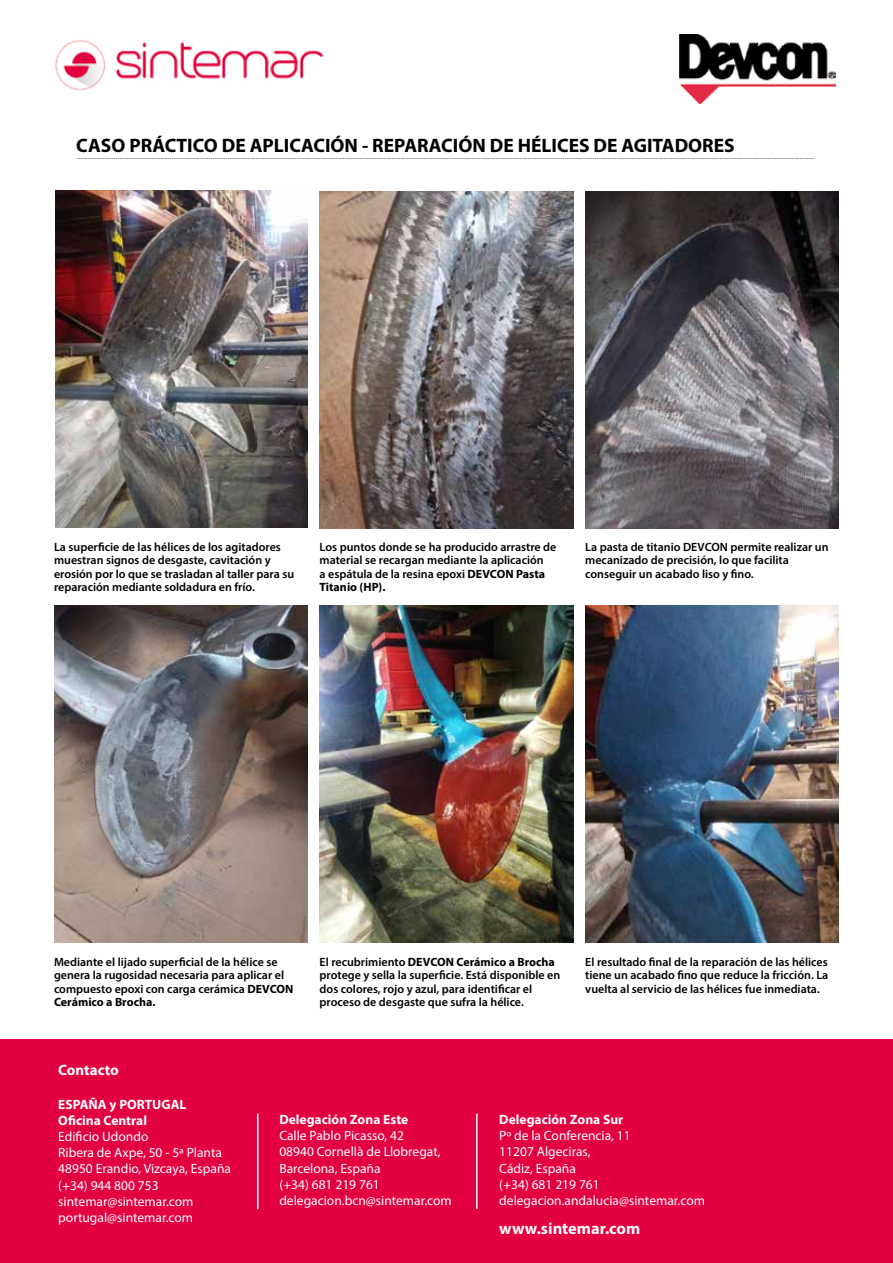
<style>
.page{position:relative;width:893px;height:1263px;background:#fff}
.page>*{position:absolute;margin:0;border:0;box-sizing:border-box;transform-origin:0 0}
.t1{font:700 19.5px "Myriad Pro";color:#000}
.t2{font:700 16.5px "Myriad Pro";color:#fdfdfd}
.t3{font:700 15px "Myriad Pro";color:#fefefe}
.t4{font:13.5px/16.2px "Myriad Pro";color:#fdfdfd}
.t5{font:700 13.5px/16.2px "Myriad Pro";color:#fdfdfd}
.t6{font:600 12px/13.5px "Myriad Pro";color:#000}
.t7{font:9px "Myriad Pro";color:#5d5d5f}
.s1{font-weight:700}
</style>
<div class="page">
<img style="left:54px;top:606px;width:254px;height:336px">
<img style="left:585px;top:192px;width:254px;height:337px">
<img style="left:320px;top:192px;width:253px;height:336px">
<img style="left:55px;top:190px;width:253px;height:337px">
<img style="left:585px;top:606px;width:254px;height:337px">
<img style="left:320px;top:606px;width:253px;height:337px">
<img style="left:680px;top:34px;width:156px;height:69px">
<img style="left:55px;top:40px;width:269px;height:51px">
<div style="left:0;top:1040px;width:893px;height:223px;background:#e20040"></div>
<hr style="left:257px;top:1113px;width:1px;height:96px;background:#fefefe">
<hr style="left:476px;top:1113px;width:2px;height:96px;background:#fefefe">
<h1 class="t1" style="left:76px;top:132px;width:660px">CASO PRÁCTICO DE APLICACIÓN - REPARACIÓN DE HÉLICES DE AGITADORES</h1>
<p class="t7" style="left:77px;top:151px;width:739px">............................................................................................................................................................................................................................................................................................................................................................................................................</p>
<p class="t6" style="left:54px;top:540px;width:242px">La superficie de las hélices de los agitadores muestran signos de desgaste, cavitación y erosión por lo que se trasladan al taller para su reparación mediante soldadura en frío.</p>
<p class="t6" style="left:320px;top:540px;width:238px">Los puntos donde se ha producido arrastre de material se recargan mediante la aplicación<br>a espátula de la resina epoxi <span class="s1">DEVCON Pasta Titanio (HP).</span></p>
<p class="t6" style="left:585px;top:540px;width:245px">La pasta de titanio DEVCON permite realizar un mecanizado de precisión, lo que facilita conseguir un acabado liso y fino.</p>
<p class="t6" style="left:54px;top:955px;width:241px">Mediante el lijado superficial de la hélice se genera la rugosidad necesaria para aplicar el compuesto epoxi con carga cerámica <span class="s1">DEVCON Cerámico a Brocha.</span></p>
<p class="t6" style="left:320px;top:955px;width:242px">El recubrimiento <span class="s1">DEVCON Cerámico a Brocha </span>protege y sella la superficie. Está disponible en dos colores, rojo y azul, para identificar el proceso de desgaste que sufra la hélice.</p>
<p class="t6" style="left:585px;top:955px;width:245px;text-align:justify">El resultado final de la reparación de las hélices tiene un acabado fino que reduce la fricción. La vuelta al servicio de las hélices fue inmediata.</p>
<p class="t3" style="left:58px;top:1060px;width:62px">Contacto</p>
<p class="t5" style="left:58px;top:1095px;width:130px">ESPAÑA y PORTUGAL<br>Oficina Central</p>
<p class="t4" style="left:58px;top:1128px;width:174px">Edificio Udondo<br>Ribera de Axpe, 50 - 5ª Planta<br>48950 Erandio, Vizcaya, España (+34) 944 800 753 sintemar@sintemar.com portugal@sintemar.com</p>
<p class="t5" style="left:279px;top:1111px;width:130px">Delegación Zona Este</p>
<p class="t4" style="left:279px;top:1127px;width:174px">Calle Pablo Picasso, 42<br>08940 Cornellà de Llobregat,<br>Barcelona, España<br>(+34) 681 219 761 delegacion.bcn@sintemar.com</p>
<p class="t5" style="left:499px;top:1111px;width:126px">Delegación Zona Sur</p>
<p class="t4" style="left:499px;top:1127px;width:207px">Pº de la Conferencia, 11<br>11207 Algeciras,<br>Cádiz, España<br>(+34) 681 219 761 delegacion.andalucia@sintemar.com</p>
<h2 class="t2" style="left:499px;top:1217px;width:142px">www.sintemar.com</h2>
</div>
